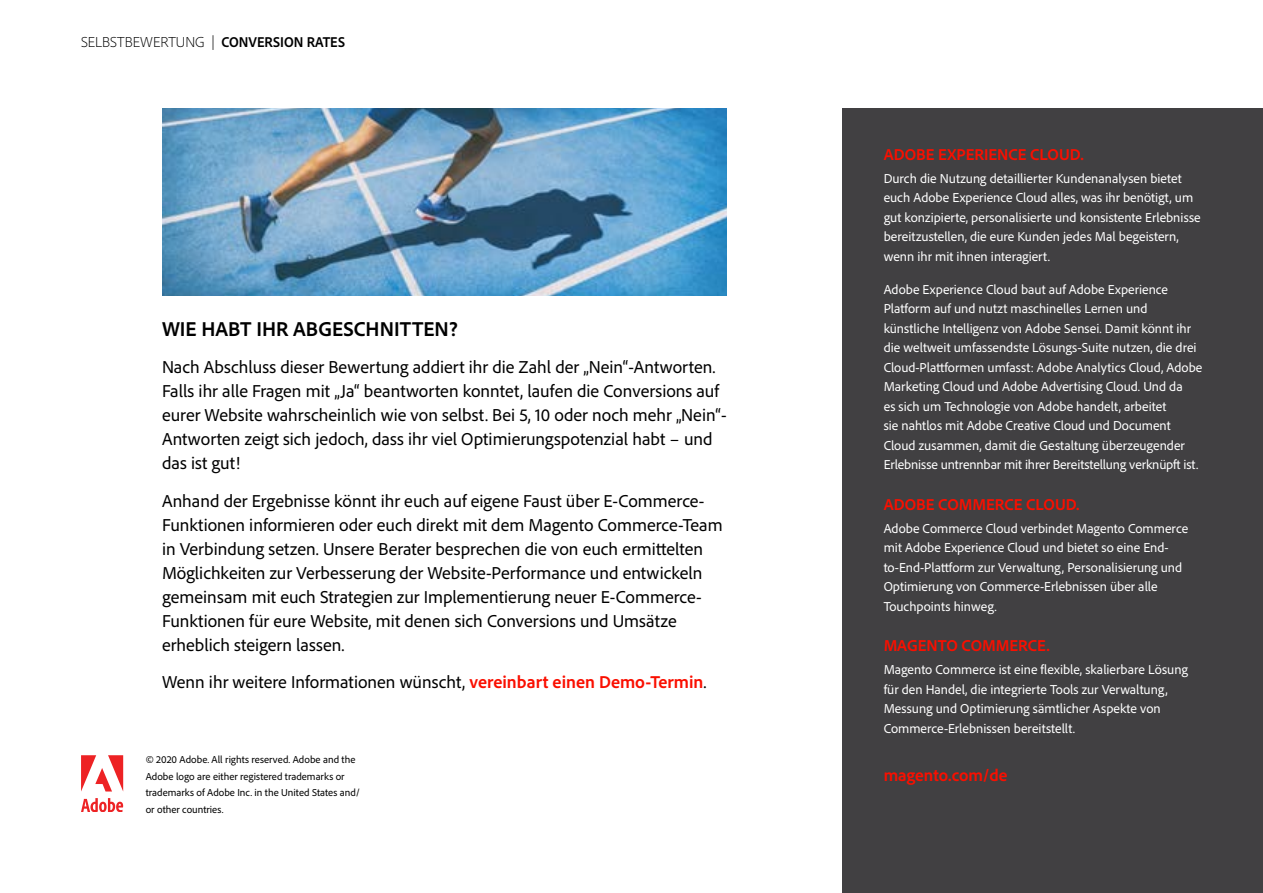
<style>
.page{position:relative;width:1263px;height:893px;background:#fff}
.page>*{position:absolute;margin:0;border:0;box-sizing:border-box;transform-origin:0 0}
.t1{font:700 21px "Adobe Clean";color:#000}
.t2{font:18px/24px "Adobe Clean";color:#000}
.t3{font:700 17.25px "Adobe Clean";color:#fa0f00}
.t4{font:700 16.5px "Adobe Clean";color:#fa0f00}
.t5{font:300 15px "Adobe Clean";color:#000}
.t6{font:13.5px/19.5px "Adobe Clean";color:#fff}
.t7{font:10.5px/16.5px "Adobe Clean";color:#000}
.s1{font-weight:700;font-stretch:semi-condensed}
.s2{font-weight:700;color:#fa0f00}
</style>
<div class="page">
<div style="left:842px;top:108px;width:421px;height:785px;background:#414042"></div>
<svg style="left:81px;top:755px;width:42px;height:36px"></svg>
<svg style="left:81px;top:798px;width:42px;height:13px"></svg>
<img style="left:162px;top:108px;width:565px;height:188px">
<p class="t5" style="left:81px;top:32px;width:266px">SELBSTBEWERTUNG | <span class="s1">CONVERSION RATES</span></p>
<h1 class="t1" style="left:162px;top:315px;width:297px">WIE HABT IHR ABGESCHNITTEN?</h1>
<p class="t2" style="left:162px;top:355px;width:566px">Nach Abschluss dieser Bewertung addiert ihr die Zahl der „Nein“-Antworten.<br>Falls ihr alle Fragen mit „Ja“ beantworten konntet, laufen die Conversions auf eurer Website wahrscheinlich wie von selbst. Bei 5, 10 oder noch mehr „Nein“- Antworten zeigt sich jedoch, dass ihr viel Optimierungspotenzial habt – und das ist gut!</p>
<p class="t2" style="left:162px;top:488px;width:562px">Anhand der Ergebnisse könnt ihr euch auf eigene Faust über E-Commerce-Funktionen informieren oder euch direkt mit dem Magento Commerce-Team in Verbindung setzen. Unsere Berater besprechen die von euch ermittelten Möglichkeiten zur Verbesserung der Website-Performance und entwickeln gemeinsam mit euch Strategien zur Implementierung neuer E-Commerce-Funktionen für eure Website, mit denen sich Conversions und Umsätze erheblich steigern lassen.</p>
<h2 class="t2" style="left:162px;top:670px;width:546px">Wenn ihr weitere Informationen wünscht, <span class="s2">vereinbart einen Demo-Termin</span>.</h2>
<p class="t7" style="left:146px;top:751px;width:215px">© 2020 Adobe. All rights reserved. Adobe and the Adobe logo are either registered trademarks or trademarks of Adobe Inc. in the United States and/ or other countries.</p>
<p class="t4" style="left:884px;top:143px;width:202px">ADOBE EXPERIENCE CLOUD.</p>
<p class="t6" style="left:884px;top:168px;width:319px">Durch die Nutzung detaillierter Kundenanalysen bietet euch Adobe Experience Cloud alles, was ihr benötigt, um gut konzipierte, personalisierte und konsistente Erlebnisse bereitzustellen, die eure Kunden jedes Mal begeistern, wenn ihr mit ihnen interagiert.</p>
<p class="t6" style="left:884px;top:279px;width:320px">Adobe Experience Cloud baut auf Adobe Experience Platform auf und nutzt maschinelles Lernen und künstliche Intelligenz von Adobe Sensei. Damit könnt ihr die weltweit umfassendste Lösungs-Suite nutzen, die drei Cloud-Plattformen umfasst: Adobe Analytics Cloud, Adobe Marketing Cloud und Adobe Advertising Cloud. Und da<br>es sich um Technologie von Adobe handelt, arbeitet<br>sie nahtlos mit Adobe Creative Cloud und Document Cloud zusammen, damit die Gestaltung überzeugender Erlebnisse untrennbar mit ihrer Bereitstellung verknüpft ist.</p>
<p class="t4" style="left:884px;top:493px;width:198px">ADOBE COMMERCE CLOUD.</p>
<p class="t6" style="left:884px;top:518px;width:306px">Adobe Commerce Cloud verbindet Magento Commerce mit Adobe Experience Cloud und bietet so eine End&shy;to-End-Plattform zur Verwaltung, Personalisierung und Optimierung von Commerce-Erlebnissen über alle Touchpoints hinweg.</p>
<p class="t4" style="left:884px;top:635px;width:168px">MAGENTO COMMERCE.</p>
<p class="t6" style="left:884px;top:660px;width:306px">Magento Commerce ist eine flexible, skalierbare Lösung für den Handel, die integrierte Tools zur Verwaltung, Messung und Optimierung sämtlicher Aspekte von Commerce-Erlebnissen bereitstellt.</p>
<p class="t3" style="left:884px;top:764px;width:125px">magento.com/de</p>
</div>
